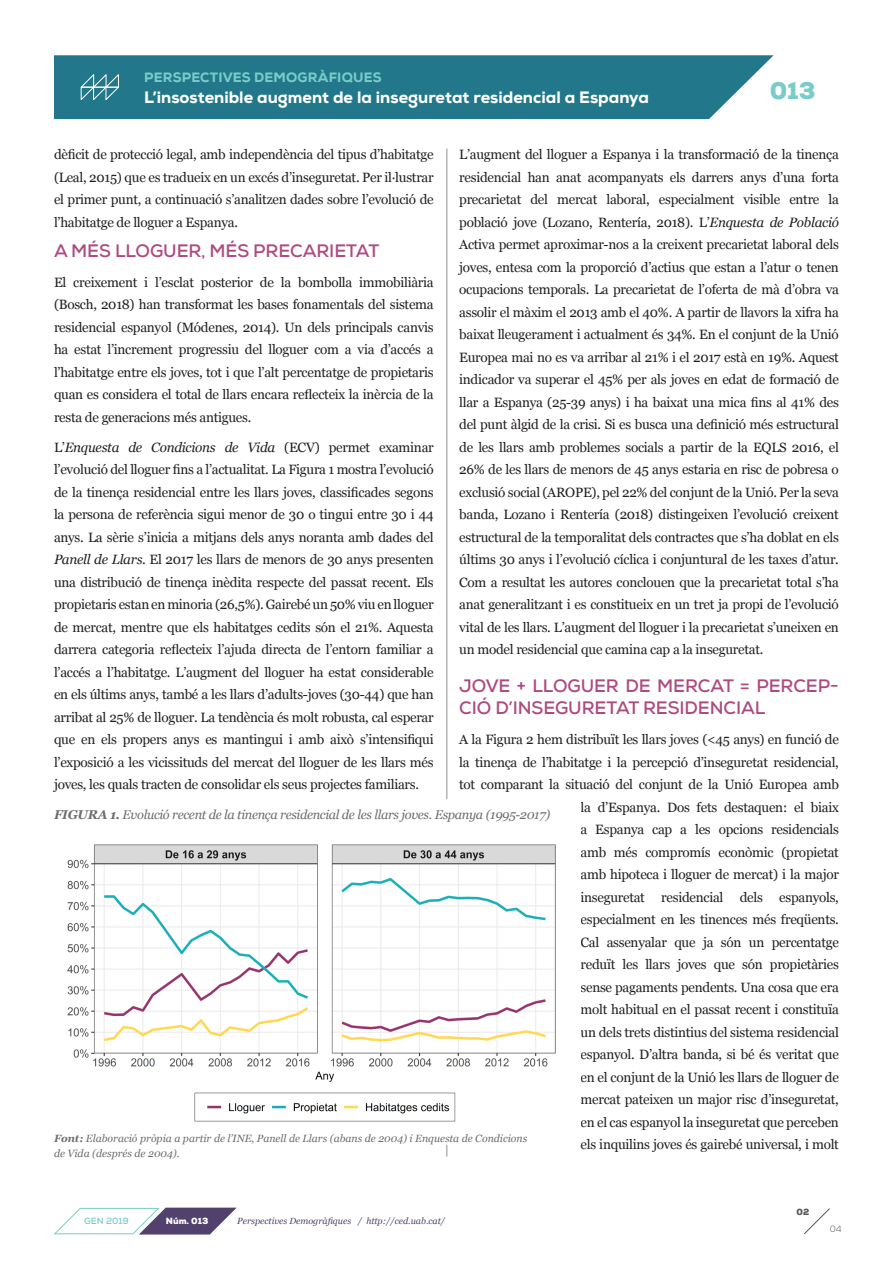
<style>
.page{position:relative;width:893px;height:1263px;background:#fff}
.page>*{position:absolute;margin:0;border:0;box-sizing:border-box;transform-origin:0 0}
.t1{font:900 24.15px "Nexa";color:#79ccc9}
._1{font:700 18px/22.5px "Nexa";letter-spacing:-.005em;color:#ad4a80}
.t2{font:800 16.5px "Nexa";color:#fff}
._1-2{font:13.5px/22.5px "Georgia";letter-spacing:-.02em;color:#231f20;text-align:justify}
.t3{font:800 13.5px "Nexa";letter-spacing:.015em;color:#79ccc9}
.Título_foto{font:italic 12.75px "Georgia";letter-spacing:-.025em;color:#6c6d70}
.Título_foto-2{font:italic 10.5px/15px "Georgia";color:#6c6d70}
.Texto_cursiva_SUBIND{font:italic 9px "Georgia";color:#51416c}
.Texto_pequeño{font:700 9px "Nexa";color:#79ccc9}
.t4{font:900 9px "Nexa";color:#fff}
.t5{font:900 9px "Nexa";color:#57585a}
.t6{font:300 9px "Nexa";color:#57585a}
.s1{font-style:italic}
.s2{font-weight:700}
</style>
<div class="page">
<hr style="left:446px;top:149px;width:1px;height:1008px;background:#231f20">
<div style="left:54px;top:799px;width:526px;height:346px;background:#fff"></div>
<img style="left:67px;top:844px;width:489px;height:278px">
<div style="left:54px;top:55px;width:720px;height:64px;background:#22788a"></div>
<svg style="left:79px;top:73px;width:41px;height:28px"></svg>
<svg style="left:53px;top:1207px;width:184px;height:28px"></svg>
<svg style="left:804px;top:1208px;width:26px;height:27px"></svg>
<p class="t3" style="left:144px;top:69px;width:239px">PERSPECTIVES DEMOGRÀFIQUES</p>
<p class="t2" style="left:144px;top:86px;width:506px">L’insostenible augment de la inseguretat residencial a Espanya</p>
<p class="t1" style="left:770px;top:75px;width:47px">013</p>
<p class="_1-2" style="left:54px;top:143px;width:381px">dèficit de protecció legal, amb independència del tipus d’habitatge (Leal, 2015) que es tradueix en un excés d’inseguretat. Per il·lustrar el primer punt, a continuació s’analitzen dades sobre l’evolució de l’habitatge de lloguer a Espanya.</p>
<p class="_1" style="left:54px;top:239px;width:327px">A MÉS LLOGUER, MÉS PRECARIETAT</p>
<p class="_1-2" style="left:54px;top:270px;width:381px">El creixement i l’esclat posterior de la bombolla immobiliària (Bosch, 2018) han transformat les bases fonamentals del sistema residencial espanyol (Módenes, 2014). Un dels principals canvis ha estat l’increment progressiu del lloguer com a via d’accés a l’habitatge entre els joves, tot i que l’alt percentatge de propietaris quan es considera el total de llars encara reflecteix la inèrcia de la resta de generacions més antigues.</p>
<p class="_1-2" style="left:54px;top:435px;width:381px">L’<span class="s1">Enquesta de Condicions de Vida</span> (ECV) permet examinar l’evolució del lloguer fins a l’actualitat. La Figura 1 mostra l’evolució de la tinença residencial entre les llars joves, classificades segons la persona de referència sigui menor de 30 o tingui entre 30 i 44 anys. La sèrie s’inicia a mitjans dels anys noranta amb dades del <span class="s1">Panell de Llars</span>. El 2017 les llars de menors de 30 anys presenten una distribució de tinença inèdita respecte del passat recent. Els propietaris estan en minoria (26,5%). Gairebé un 50% viu en lloguer de mercat, mentre que els habitatges cedits són el 21%. Aquesta darrera categoria reflecteix l’ajuda directa de l’entorn familiar a l’accés a l’habitatge. L’augment del lloguer ha estat considerable en els últims anys, també a les llars d’adults-joves (30-44) que han arribat al 25% de lloguer. La tendència és molt robusta, cal esperar que en els propers anys es mantingui i amb això s’intensifiqui l’exposició a les vicissituds del mercat del lloguer de les llars més joves, les quals tracten de consolidar els seus projectes familiars.</p>
<p class="_1-2" style="left:459px;top:143px;width:381px">L’augment del lloguer a Espanya i la transformació de la tinença residencial han anat acompanyats els darrers anys d’una forta precarietat del mercat laboral, especialment visible entre la població jove (Lozano, Rentería, 2018). L’<span class="s1">Enquesta de Població </span>Activa permet aproximar-nos a la creixent precarietat laboral dels joves, entesa com la proporció d’actius que estan a l’atur o tenen ocupacions temporals. La precarietat de l’oferta de mà d’obra va assolir el màxim el 2013 amb el 40%. A partir de llavors la xifra ha baixat lleugerament i actualment és 34%. En el conjunt de la Unió Europea mai no es va arribar al 21% i el 2017 està en 19%. Aquest indicador va superar el 45% per als joves en edat de formació de llar a Espanya (25-39 anys) i ha baixat una mica fins al 41% des del punt àlgid de la crisi. Si es busca una definició més estructural de les llars amb problemes socials a partir de la EQLS 2016, el 26% de les llars de menors de 45 anys estaria en risc de pobresa o exclusió social (AROPE), pel 22% del conjunt de la Unió. Per la seva banda, Lozano i Rentería (2018) distingeixen l’evolució creixent estructural de la temporalitat dels contractes que s’ha doblat en els últims 30 anys i l’evolució cíclica i conjuntural de les taxes d’atur.<br>Com a resultat les autores conclouen que la precarietat total s’ha anat generalitzant i es constitueix en un tret ja propi de l’evolució vital de les llars. L’augment del lloguer i la precarietat s’uneixen en un model residencial que camina cap a la inseguretat.</p>
<p class="_1" style="left:459px;top:674px;width:381px">JOVE + LLOGUER DE MERCAT = PERCEP-<br>CIÓ D’INSEGURETAT RESIDENCIAL</p>
<p class="_1-2" style="left:459px;top:728px;width:381px;text-align:right">A la Figura 2 hem distribuït les llars joves (&lt;45 anys) en funció de la tinença de l’habitatge i la percepció d’inseguretat residencial, tot comparant la situació del conjunt de la Unió Europea amb la d’Espanya. Dos fets destaquen: el biaix<br>a Espanya cap a les opcions residencials<br>amb més compromís econòmic (propietat<br>amb hipoteca i lloguer de mercat) i la major<br>inseguretat residencial dels espanyols,<br>especialment en les tinences més freqüents.<br>Cal assenyalar que ja són un percentatge<br>reduït les llars joves que són propietàries<br>sense pagaments pendents. Una cosa que era<br>molt habitual en el passat recent i constituïa<br>un dels trets distintius del sistema residencial<br>espanyol. D’altra banda, si bé és veritat que<br>en el conjunt de la Unió les llars de lloguer de<br>mercat pateixen un major risc d’inseguretat,<br>en el cas espanyol la inseguretat que perceben<br>els inquilins joves és gairebé universal, i molt</p>
<p class="Título_foto" style="left:54px;top:805px;width:498px"><span class="s2">FIGURA 1.</span> Evolució recent de la tinença residencial de les llars joves. Espanya (1995-2017)</p>
<p class="Título_foto-2" style="left:54px;top:1130px;width:475px"><span class="s2">Font:</span> Elaboració pròpia a partir de l’INE, Panell de Llars (abans de 2004) i Enquesta de Condicions de Vida (després de 2004).</p>
<p class="Texto_pequeño" style="left:84px;top:1215px;width:46px">GEN 2019</p>
<p class="t4" style="left:166px;top:1215px;width:44px">Núm. 013</p>
<p class="Texto_cursiva_SUBIND" style="left:237px;top:1214px;width:209px">Perspectives Demogràfiques / http://ced.uab.cat/</p>
<p class="t5" style="left:797px;top:1206px;width:14px">02</p>
<p class="t6" style="left:830px;top:1223px;width:13px">04</p>
</div>
